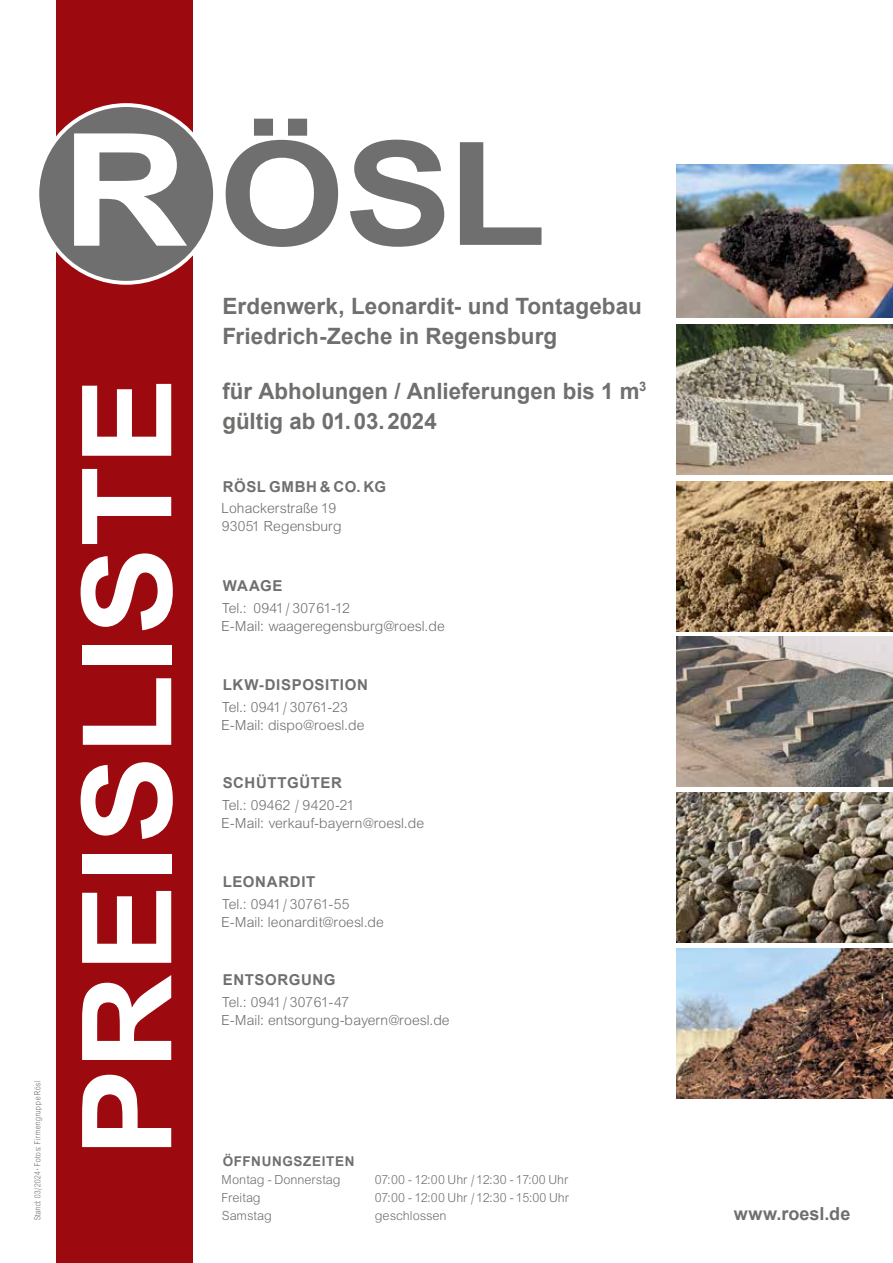
<style>
.page{position:relative;width:893px;height:1263px;background:#fff}
.page>*{position:absolute;margin:0;border:0;box-sizing:border-box;transform-origin:0 0}
.t1{font:700 124.5px "Arial";letter-spacing:.005em;color:#fff;scale:1.06 1}
.t2{font:700 22.5px/30px "Arial";color:#6f6f6e}
.t3{font:700 18px "Arial";letter-spacing:.005em;color:#6f6f6e}
.t4{font:15px/18px "Arial Lgt";letter-spacing:.01em;color:#6f6f6e}
.t5{font:700 15px "Arial";letter-spacing:.04em;color:#6f6f6e}
.t6{font:13.5px "Arial Lgt";color:#6f6f6e}
.t7{font:700 13.5px "Arial";letter-spacing:.045em;color:#6f6f6e}
.t8{font:9px "Arial Lgt";letter-spacing:.01em;color:#6f6f6e;scale:.86 1}
</style>
<div class="page">
<div style="left:57px;top:0;width:136px;height:1263px;background:#9c0a0f"></div>
<div style="left:250px;top:115px;width:27px;height:25px;border:8px solid #fff"></div>
<div style="left:284px;top:115px;width:27px;height:25px;border:8px solid #fff"></div>
<div style="left:35px;top:103px;width:182px;height:182px;border:8px solid #fff;border-radius:50%"></div>
<svg style="left:225px;top:119px;width:317px;height:128px"></svg>
<div style="left:39px;top:107px;width:174px;height:174px;background:#706f6f;border-radius:50%"></div>
<svg style="left:74px;top:133px;width:113px;height:113px"></svg>
<img style="left:677px;top:637px;width:216px;height:150px">
<img style="left:677px;top:165px;width:216px;height:153px">
<img style="left:677px;top:481px;width:216px;height:150px">
<img style="left:677px;top:324px;width:216px;height:150px">
<img style="left:677px;top:793px;width:216px;height:150px">
<img style="left:677px;top:948px;width:216px;height:150px">
<p class="t8" style="left:33px;top:1220px;width:165px;rotate:-90deg">Stand: 03/2024 • Fotos: Firmengruppe Rösl</p>
<h2 class="t2" style="left:223px;top:292px;width:421px">Erdenwerk, Leonardit- und Tontagebau<br>Friedrich-Zeche in Regensburg</h2>
<h1 class="t1" style="left:40px;top:1157px;width:737px;rotate:-90deg">PREISLISTE</h1>
<h2 class="t2" style="left:223px;top:376px;width:425px">für Abholungen / Anlieferungen bis 1 m<sup>3 </sup>gültig ab 01.03.2024</h2>
<p class="t5" style="left:223px;top:476px;width:165px">RÖSL GMBH &amp; CO. KG</p>
<p class="t4" style="left:223px;top:499px;width:121px">Lohackerstraße 19<br>93051 Regensburg</p>
<p class="t5" style="left:223px;top:575px;width:61px">WAAGE</p>
<p class="t4" style="left:223px;top:599px;width:224px">Tel.: 0941/ 30761-12<br>E-Mail: waageregensburg@roesl.de</p>
<p class="t5" style="left:223px;top:674px;width:147px">LKW-DISPOSITION</p>
<p class="t4" style="left:223px;top:698px;width:144px">Tel.: 0941/ 30761-23<br>E-Mail: dispo@roesl.de</p>
<p class="t5" style="left:223px;top:772px;width:121px">SCHÜTTGÜTER</p>
<p class="t4" style="left:223px;top:797px;width:204px">Tel.: 09462 / 9420-21<br>E-Mail: verkauf-bayern@roesl.de</p>
<p class="t5" style="left:223px;top:871px;width:94px">LEONARDIT</p>
<p class="t4" style="left:223px;top:895px;width:164px">Tel.: 0941/ 30761-55<br>E-Mail: leonardit@roesl.de</p>
<p class="t5" style="left:223px;top:969px;width:114px">ENTSORGUNG</p>
<p class="t4" style="left:223px;top:993px;width:229px">Tel.: 0941/ 30761-47<br>E-Mail: entsorgung-bayern@roesl.de</p>
<p class="t7" style="left:223px;top:1152px;width:133px">ÖFFNUNGSZEITEN</p>
<p class="t6" style="left:223px;top:1172px;width:120px">Montag - Donnerstag</p>
<p class="t6" style="left:376px;top:1172px;width:195px">07:00 - 12:00 Uhr / 12:30 - 17:00 Uhr</p>
<p class="t6" style="left:223px;top:1190px;width:40px">Freitag</p>
<p class="t6" style="left:376px;top:1190px;width:196px">07:00 - 12:00 Uhr / 12:30 - 15:00 Uhr</p>
<p class="t6" style="left:223px;top:1208px;width:51px">Samstag</p>
<p class="t6" style="left:376px;top:1208px;width:73px">geschlossen</p>
<p class="t3" style="left:734px;top:1201px;width:118px">www.roesl.de</p>
</div>
